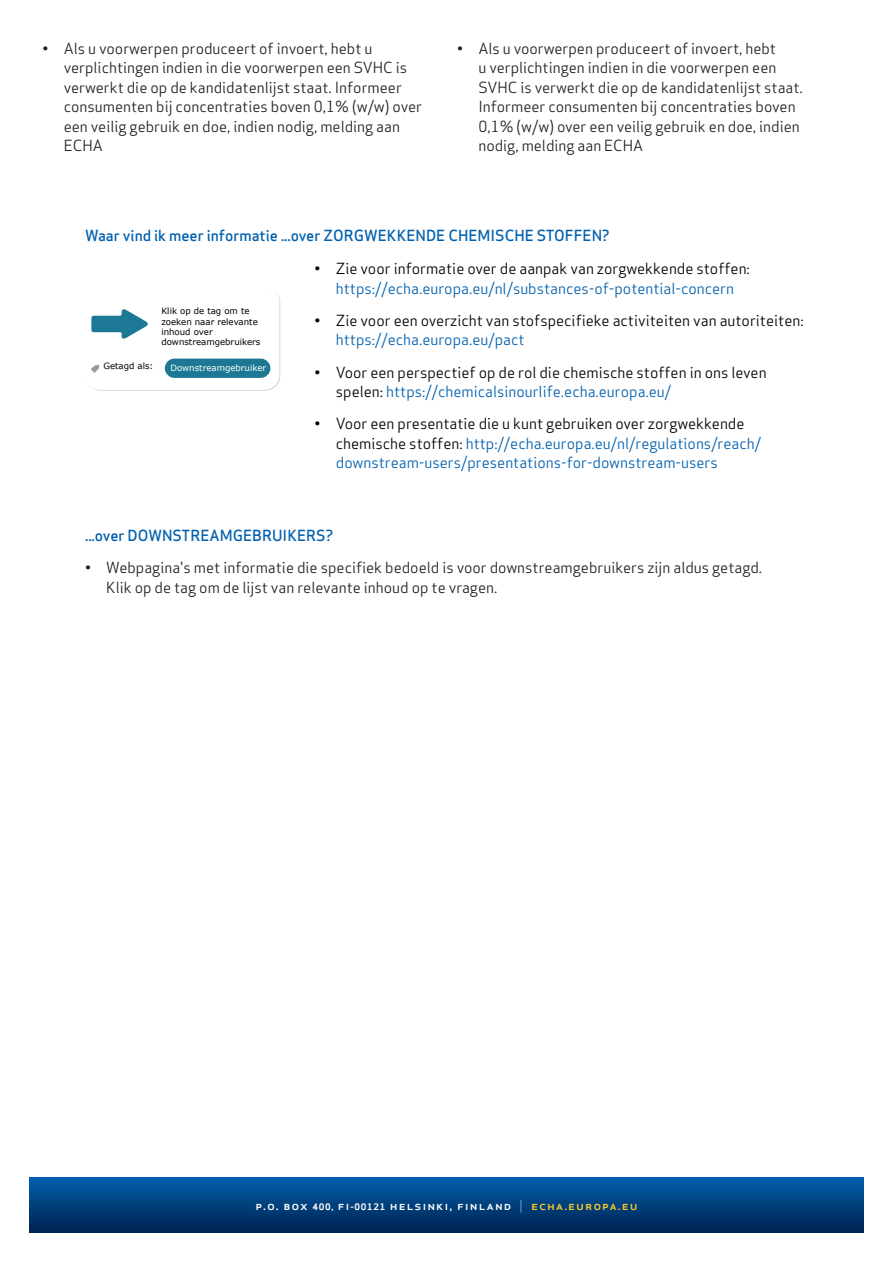
<style>
.page{position:relative;width:893px;height:1263px;background:#fff}
.page>*{position:absolute;margin:0;border:0;box-sizing:border-box;transform-origin:0 0}
.t1{font:15px/19.5px "Apex Sans";color:#231f20}
.t2{font:15px/19.5px "Apex Sans";color:#0160ae;text-align:center}
.t3{font:15px/19.5px "Apex Sans";color:#000}
.Headline_2_CAPS_blue{font:500 15px "Apex Sans";color:#0160ae}
.t4{font:500 12.15px "Apex Sans";letter-spacing:.075em;color:#fff;scale:1.08 1}
.t5{font:8.55px/10.4px "Verdana";color:#000}
.t6{font:8.55px "Verdana";color:#fff}
.s1{color:#000}
.s2{color:#0160ae}
.s3{font-weight:700;font-size:8.7px}
.s4{font-weight:700;font-size:8.25px}
.s5{font-weight:300}
.s6{color:#fec82d}
</style>
<div class="page">
<svg style="left:30px;top:1177px;width:833px;height:55px;background:#00407e"></svg>
<svg style="left:91px;top:309px;width:57px;height:30px"></svg>
<div style="left:165px;top:359px;width:105px;height:19px;background:#1c7894;border-radius:10px"></div>
<svg style="left:91px;top:365px;width:8px;height:8px"></svg>
<p class="t1" style="left:64px;top:37px;width:360px;text-indent:-21px">• Als u voorwerpen produceert of invoert, hebt u verplichtingen indien in die voorwerpen een SVHC is verwerkt die op de kandidatenlijst staat. Informeer consumenten bij concentraties boven 0,1% (w/w) over een veilig gebruik en doe, indien nodig, melding aan ECHA</p>
<p class="t1" style="left:478px;top:37px;width:326px;text-indent:-21px">• Als u voorwerpen produceert of invoert, hebt<br>u verplichtingen indien in die voorwerpen een SVHC is verwerkt die op de kandidatenlijst staat.<br>Informeer consumenten bij concentraties boven 0,1% (w/w) over een veilig gebruik en doe, indien nodig, melding aan ECHA</p>
<p class="Headline_2_CAPS_blue" style="left:85px;top:222px;width:526px">Waar vind ik meer informatie ...over ZORGWEKKENDE CHEMISCHE STOFFEN?</p>
<p class="t2" style="left:315px;top:257px;width:437px"><span class="s1">• Zie voor informatie over de aanpak van zorgwekkende stoffen: </span>https://echa.europa.eu/nl/substances-of-potential-concern</p>
<p class="t3" style="left:336px;top:309px;width:469px;text-indent:-21px">• Zie voor een overzicht van stofspecifieke activiteiten van autoriteiten: <span class="s2">https://echa.europa.eu/pact</span></p>
<p class="t3" style="left:336px;top:361px;width:432px;text-indent:-21px">• Voor een perspectief op de rol die chemische stoffen in ons leven spelen: <span class="s2">https://chemicalsinourlife.echa.europa.eu/</span></p>
<p class="t2" style="left:336px;top:413px;width:427px;text-align:left;text-indent:-21px"><span class="s1">• Voor een presentatie die u kunt gebruiken over zorgwekkende chemische stoffen:</span> http://echa.europa.eu/nl/regulations/reach/ downstream-users/presentations-for-downstream-users</p>
<p class="t5" style="left:161px;top:306px;width:101px">Klik op de tag om te zoeken naar relevante inhoud over downstreamgebruikers</p>
<p class="t5" style="left:103px;top:361px;width:52px">Getagd als:</p>
<p class="t6" style="left:170px;top:362px;width:97px">Downstreamgebruiker</p>
<p class="Headline_2_CAPS_blue" style="left:85px;top:522px;width:250px">...over DOWNSTREAMGEBRUIKERS?</p>
<p class="t1" style="left:106px;top:556px;width:657px;text-indent:-21px">• Webpagina's met informatie die specifiek bedoeld is voor downstreamgebruikers zijn aldus getagd.<br>Klik op de tag om de lijst van relevante inhoud op te vragen.</p>
<p class="t4" style="left:255px;top:1194px;width:355px">p.o. box <span class="s3">400,</span> fi<span class="s4">-</span><span class="s3">00121</span> helsinki, finland <span class="s5">|</span> <span class="s6">echa.europa.eu</span></p>
</div>
